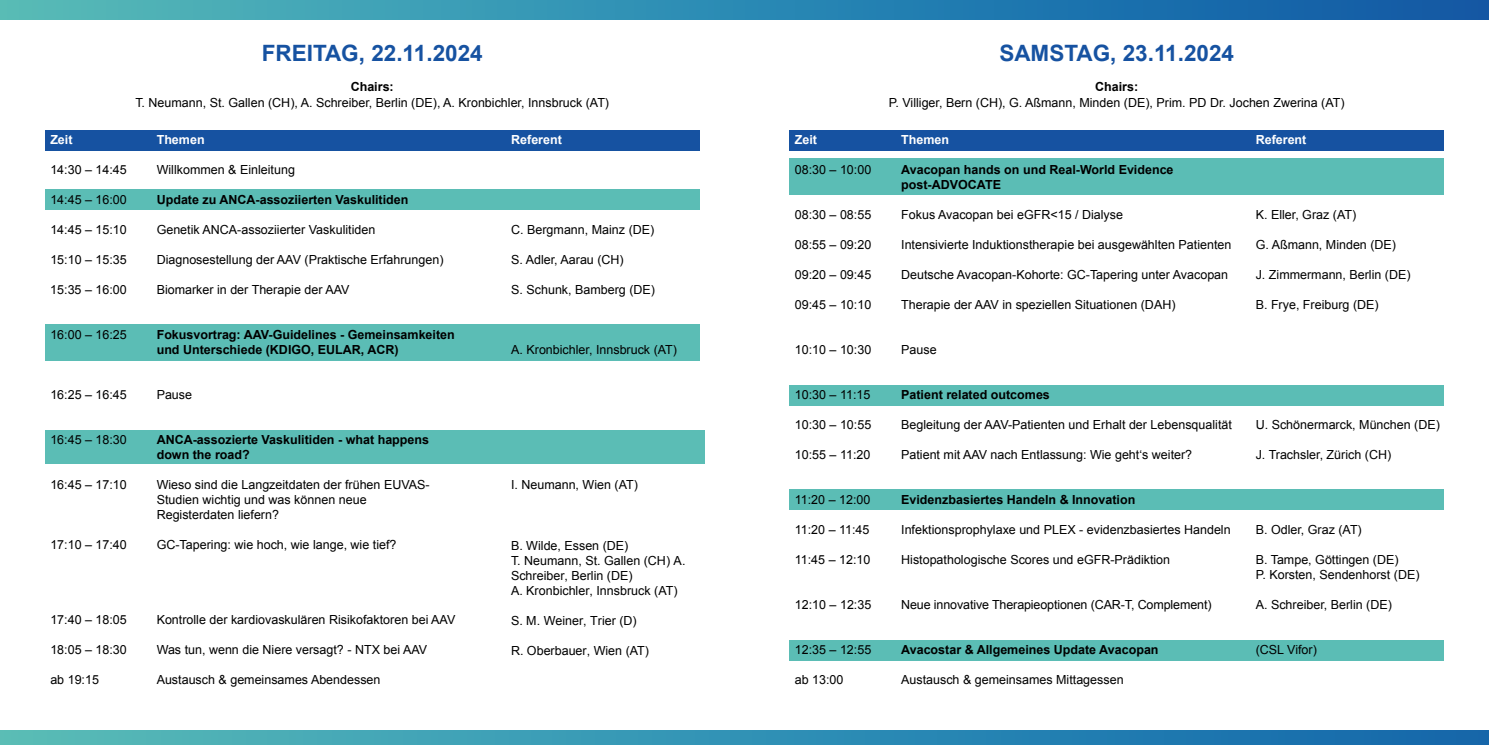
<style>
.page{position:relative;width:1489px;height:745px;background:#fff}
.page>*{position:absolute;margin:0;border:0;box-sizing:border-box;transform-origin:0 0}
.t1{font:700 22.5px "Arial";color:#1652a1}
.t2{font:12.5px/15px "Arial";color:#000}
.t3{font:700 12.5px/15px "Arial";color:#000}
.t4{font:700 12.5px "Arial";color:#fff}
</style>
<div class="page">
<div style="left:45px;top:130px;width:654px;height:21px;background:#1652a1"></div>
<div style="left:789px;top:130px;width:654px;height:21px;background:#1652a1"></div>
<div style="left:45px;top:189px;width:654px;height:21px;background:#5bbdb5"></div>
<div style="left:789px;top:158px;width:654px;height:37px;background:#5bbdb5"></div>
<div style="left:789px;top:384px;width:654px;height:21px;background:#5bbdb5"></div>
<div style="left:789px;top:489px;width:654px;height:20px;background:#5bbdb5"></div>
<div style="left:789px;top:639px;width:654px;height:21px;background:#5bbdb5"></div>
<div style="left:45px;top:429px;width:659px;height:34px;background:#5bbdb5"></div>
<div style="left:45px;top:324px;width:654px;height:36px;background:#5bbdb5"></div>
<svg style="left:0;top:730px;width:1488px;height:14px;background:#3391b3"></svg>
<div style="left:0;top:0;width:1488px;height:19px;background:linear-gradient(to right,#53bcbb,#0a57a8)"></div>
<h1 class="t1" style="left:262px;top:39px;width:222px">FREITAG, 22.11.2024</h1>
<p class="t3" style="left:351px;top:80px;width:45px">Chairs:</p>
<p class="t2" style="left:135px;top:95px;width:475px">T. Neumann, St. Gallen (CH), A. Schreiber, Berlin (DE), A. Kronbichler, Innsbruck (AT)</p>
<p class="t4" style="left:50px;top:131px;width:24px">Zeit</p>
<p class="t4" style="left:157px;top:131px;width:49px">Themen</p>
<p class="t4" style="left:511px;top:131px;width:52px">Referent</p>
<p class="t2" style="left:50px;top:162px;width:78px">14:30 – 14:45</p>
<p class="t2" style="left:157px;top:162px;width:140px">Willkommen &amp; Einleitung</p>
<p class="t2" style="left:50px;top:192px;width:78px">14:45 – 16:00</p>
<p class="t3" style="left:157px;top:192px;width:253px">Update zu ANCA-assoziierten Vaskulitiden</p>
<p class="t2" style="left:50px;top:222px;width:78px">14:45 – 15:10</p>
<p class="t2" style="left:157px;top:222px;width:220px">Genetik ANCA-assoziierter Vaskulitiden</p>
<p class="t2" style="left:511px;top:222px;width:145px">C. Bergmann, Mainz (DE)</p>
<p class="t2" style="left:50px;top:252px;width:78px">15:10 – 15:35</p>
<p class="t2" style="left:157px;top:252px;width:288px">Diagnosestellung der AAV (Praktische Erfahrungen)</p>
<p class="t2" style="left:511px;top:252px;width:114px">S. Adler, Aarau (CH)</p>
<p class="t2" style="left:50px;top:282px;width:78px">15:35 – 16:00</p>
<p class="t2" style="left:157px;top:282px;width:194px">Biomarker in der Therapie der AAV</p>
<p class="t2" style="left:511px;top:282px;width:145px">S. Schunk, Bamberg (DE)</p>
<p class="t2" style="left:50px;top:327px;width:78px">16:00 – 16:25</p>
<p class="t3" style="left:157px;top:327px;width:299px">Fokusvortrag: AAV-Guidelines - Gemeinsamkeiten und Unterschiede (KDIGO, EULAR, ACR)</p>
<p class="t2" style="left:511px;top:342px;width:167px">A. Kronbichler, Innsbruck (AT)</p>
<p class="t2" style="left:50px;top:387px;width:78px">16:25 – 16:45</p>
<p class="t2" style="left:157px;top:387px;width:37px">Pause</p>
<p class="t2" style="left:50px;top:432px;width:78px">16:45 – 18:30</p>
<p class="t3" style="left:157px;top:432px;width:274px">ANCA-assozierte Vaskulitiden - what happens down the road?</p>
<p class="t2" style="left:50px;top:477px;width:78px">16:45 – 17:10</p>
<p class="t2" style="left:157px;top:477px;width:274px">Wieso sind die Langzeitdaten der frühen EUVAS-<br>Studien wichtig und was können neue<br>Registerdaten liefern?</p>
<p class="t2" style="left:50px;top:537px;width:78px">17:10 – 17:40</p>
<p class="t2" style="left:157px;top:537px;width:241px">GC-Tapering: wie hoch, wie lange, wie tief?</p>
<p class="t2" style="left:50px;top:612px;width:78px">17:40 – 18:05</p>
<p class="t2" style="left:157px;top:612px;width:300px">Kontrolle der kardiovaskulären Risikofaktoren bei AAV</p>
<p class="t2" style="left:50px;top:642px;width:78px">18:05 – 18:30</p>
<p class="t2" style="left:157px;top:642px;width:272px">Was tun, wenn die Niere versagt? - NTX bei AAV</p>
<p class="t2" style="left:50px;top:672px;width:50px">ab 19:15</p>
<p class="t2" style="left:157px;top:672px;width:225px">Austausch &amp; gemeinsames Abendessen</p>
<p class="t2" style="left:511px;top:477px;width:128px">I. Neumann, Wien (AT)</p>
<p class="t2" style="left:511px;top:537px;width:176px">B. Wilde, Essen (DE)<br>T. Neumann, St. Gallen (CH) A.<br>Schreiber, Berlin (DE)<br>A. Kronbichler, Innsbruck (AT)</p>
<p class="t2" style="left:511px;top:612px;width:127px">S. M. Weiner, Trier (D)</p>
<p class="t2" style="left:511px;top:642px;width:140px">R. Oberbauer, Wien (AT)</p>
<h1 class="t1" style="left:999px;top:39px;width:236px">SAMSTAG, 23.11.2024</h1>
<p class="t3" style="left:1095px;top:80px;width:45px">Chairs:</p>
<p class="t2" style="left:888px;top:95px;width:457px">P. Villiger, Bern (CH), G. Aßmann, Minden (DE), Prim. PD Dr. Jochen Zwerina (AT)</p>
<p class="t4" style="left:794px;top:131px;width:24px">Zeit</p>
<p class="t4" style="left:901px;top:131px;width:49px">Themen</p>
<p class="t4" style="left:1255px;top:131px;width:52px">Referent</p>
<p class="t2" style="left:794px;top:162px;width:78px">08:30 – 10:00</p>
<p class="t3" style="left:901px;top:162px;width:274px">Avacopan hands on und Real-World Evidence post-ADVOCATE</p>
<p class="t2" style="left:794px;top:207px;width:78px">08:30 – 08:55</p>
<p class="t2" style="left:901px;top:207px;width:223px">Fokus Avacopan bei eGFR&lt;15 / Dialyse</p>
<p class="t2" style="left:1255px;top:207px;width:102px">K. Eller, Graz (AT)</p>
<p class="t2" style="left:794px;top:237px;width:78px">08:55 – 09:20</p>
<p class="t2" style="left:901px;top:237px;width:332px">Intensivierte Induktionstherapie bei ausgewählten Patienten</p>
<p class="t2" style="left:1255px;top:237px;width:142px">G. Aßmann, Minden (DE)</p>
<p class="t2" style="left:794px;top:267px;width:78px">09:20 – 09:45</p>
<p class="t2" style="left:901px;top:267px;width:328px">Deutsche Avacopan-Kohorte: GC-Tapering unter Avacopan</p>
<p class="t2" style="left:1255px;top:267px;width:156px">J. Zimmermann, Berlin (DE)</p>
<p class="t2" style="left:794px;top:297px;width:78px">09:45 – 10:10</p>
<p class="t2" style="left:901px;top:297px;width:276px">Therapie der AAV in speziellen Situationen (DAH)</p>
<p class="t2" style="left:1255px;top:297px;width:124px">B. Frye, Freiburg (DE)</p>
<p class="t2" style="left:794px;top:342px;width:78px">10:10 – 10:30</p>
<p class="t2" style="left:901px;top:342px;width:37px">Pause</p>
<p class="t2" style="left:794px;top:387px;width:77px">10:30 – 11:15</p>
<p class="t3" style="left:901px;top:387px;width:150px">Patient related outcomes</p>
<p class="t2" style="left:794px;top:417px;width:78px">10:30 – 10:55</p>
<p class="t2" style="left:901px;top:417px;width:332px">Begleitung der AAV-Patienten und Erhalt der Lebensqualität</p>
<p class="t2" style="left:1255px;top:417px;width:186px">U. Schönermarck, München (DE)</p>
<p class="t2" style="left:794px;top:447px;width:77px">10:55 – 11:20</p>
<p class="t2" style="left:901px;top:447px;width:292px">Patient mit AAV nach Entlassung: Wie geht‘s weiter?</p>
<p class="t2" style="left:1255px;top:447px;width:137px">J. Trachsler, Zürich (CH)</p>
<p class="t2" style="left:794px;top:492px;width:77px">11:20 – 12:00</p>
<p class="t3" style="left:901px;top:492px;width:236px">Evidenzbasiertes Handeln &amp; Innovation</p>
<p class="t2" style="left:794px;top:522px;width:76px">11:20 – 11:45</p>
<p class="t2" style="left:901px;top:522px;width:331px">Infektionsprophylaxe und PLEX - evidenzbasiertes Handeln</p>
<p class="t2" style="left:1255px;top:522px;width:108px">B. Odler, Graz (AT)</p>
<p class="t2" style="left:794px;top:552px;width:77px">11:45 – 12:10</p>
<p class="t2" style="left:901px;top:552px;width:270px">Histopathologische Scores und eGFR-Prädiktion</p>
<p class="t2" style="left:1255px;top:552px;width:165px">B. Tampe, Göttingen (DE)<br>P. Korsten, Sendenhorst (DE)</p>
<p class="t2" style="left:794px;top:597px;width:78px">12:10 – 12:35</p>
<p class="t2" style="left:901px;top:597px;width:312px">Neue innovative Therapieoptionen (CAR-T, Complement)</p>
<p class="t2" style="left:1255px;top:597px;width:138px">A. Schreiber, Berlin (DE)</p>
<p class="t2" style="left:794px;top:642px;width:78px">12:35 – 12:55</p>
<p class="t3" style="left:901px;top:642px;width:259px">Avacostar &amp; Allgemeines Update Avacopan</p>
<p class="t2" style="left:1255px;top:642px;width:63px">(CSL Vifor)</p>
<p class="t2" style="left:794px;top:672px;width:50px">ab 13:00</p>
<p class="t2" style="left:901px;top:672px;width:224px">Austausch &amp; gemeinsames Mittagessen</p>
</div>
